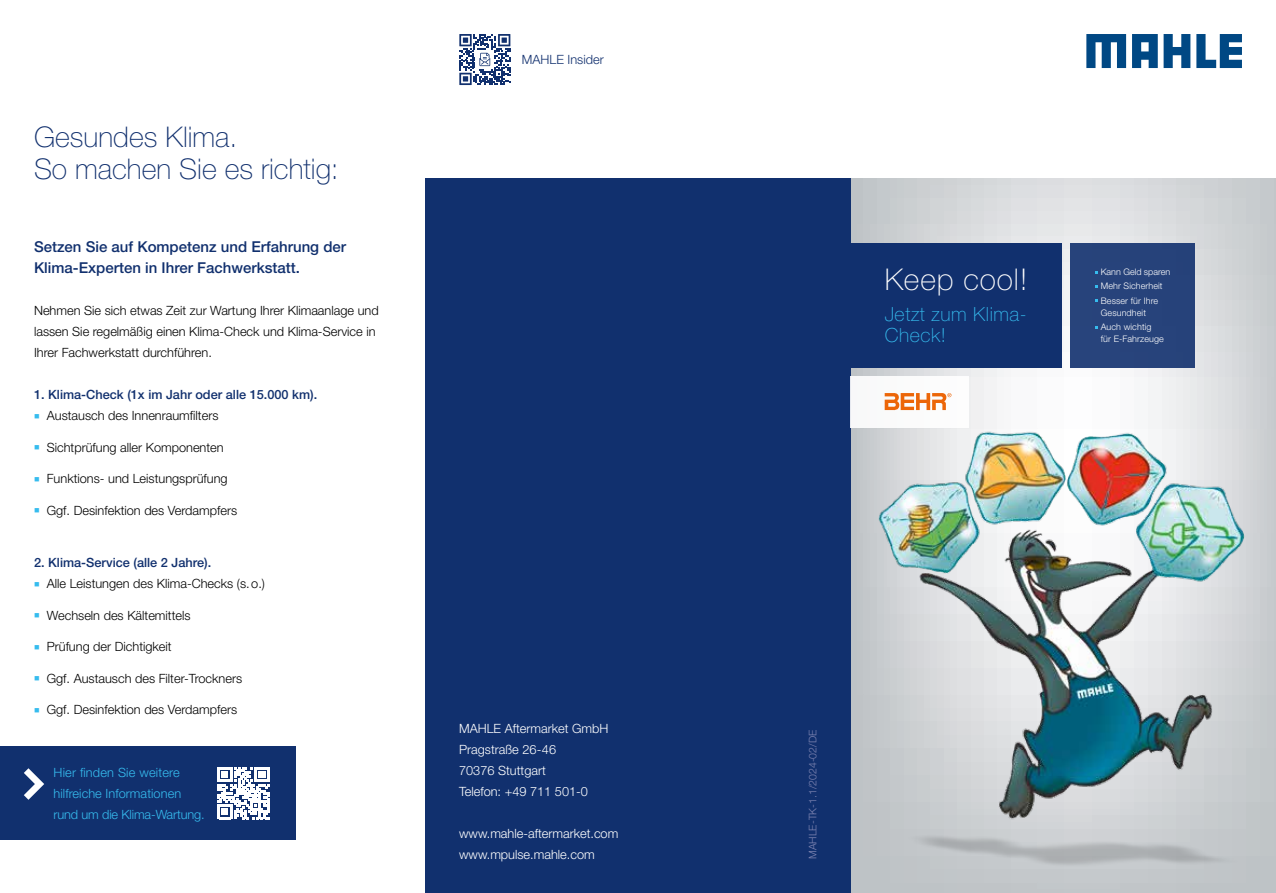
<style>
.page{position:relative;width:1276px;height:893px;background:#fff}
.page>*{position:absolute;margin:0;border:0;box-sizing:border-box;transform-origin:0 0}
.t1{font:100 30px "Helvetica Neue LT Pro";letter-spacing:.03em;color:#fff}
.t2{font:100 28.5px/31.5px "Helvetica Neue LT Std";color:#11306e}
.t3{font:100 19.5px/21px "Helvetica Neue LT Pro";letter-spacing:.03em;color:#36bcee}
.t4{font:500 15px/21px "Helvetica Neue LT Std";color:#11306e}
.t5{font:300 12.75px/21px "Helvetica Neue LT Std";color:#000}
.t6{font:300 12.75px/21px "Helvetica Neue LT Std";color:#fff}
.t7{font:500 12.75px "Helvetica Neue LT Std";color:#11306e}
.t8{font:300 12.75px/21px "Helvetica Neue LT Std";letter-spacing:.005em;color:#36bcee}
.t9{font:300 12.75px "Helvetica Neue LT Std";color:#11306e}
.t10{font:300 10.5px "Helvetica Neue LT Std";color:#7e84b1}
.t11{font:300 9px/14.2px "Helvetica Neue LT Std";letter-spacing:.01em;color:#fff}
.s1{color:#36bcee}
</style>
<div class="page">
<svg style="left:459px;top:34px;width:51px;height:51px"></svg>
<svg style="left:850px;top:179px;width:426px;height:714px;background:#d3d6d9"></svg>
<div style="left:425px;top:179px;width:425px;height:714px;background:#11306e"></div>
<div style="left:0;top:746px;width:295px;height:94px;background:#11306e"></div>
<svg style="left:24px;top:768px;width:20px;height:32px"></svg>
<svg style="left:218px;top:768px;width:51px;height:51px"></svg>
<svg style="left:1086px;top:34px;width:40px;height:34px"></svg>
<svg style="left:1163px;top:34px;width:27px;height:34px"></svg>
<svg style="left:1196px;top:34px;width:46px;height:34px"></svg>
<svg style="left:1132px;top:34px;width:25px;height:34px"></svg>
<img style="left:863px;top:422px;width:393px;height:451px">
<div style="left:850px;top:243px;width:211px;height:125px;background:#11306e"></div>
<div style="left:1070px;top:243px;width:125px;height:125px;background:#27437b"></div>
<div style="left:850px;top:376px;width:119px;height:51px;background:#fff"></div>
<svg style="left:884px;top:393px;width:67px;height:17px"></svg>
<h2 class="t2" style="left:34px;top:121px;width:306px">Gesundes Klima.<br>So machen Sie es richtig:</h2>
<p class="t4" style="left:34px;top:236px;width:314px">Setzen Sie auf Kompetenz und Erfahrung der<br>Klima-Experten in Ihrer Fachwerkstatt.</p>
<p class="t5" style="left:34px;top:300px;width:346px">Nehmen Sie sich etwas Zeit zur Wartung Ihrer Klimaanlage und lassen Sie regelmäßig einen Klima-Check und Klima-Service in<br>Ihrer Fachwerkstatt durchführen.</p>
<p class="t7" style="left:34px;top:387px;width:285px">1. Klima-Check (1x im Jahr oder alle 15.000 km).</p>
<p class="t5" style="left:34px;top:405px;width:186px"><span class="s1">■</span> Austausch des Innenraumfilters</p>
<p class="t5" style="left:34px;top:436px;width:191px"><span class="s1">■</span> Sichtprüfung aller Komponenten</p>
<p class="t5" style="left:34px;top:468px;width:195px"><span class="s1">■</span> Funktions- und Leistungsprüfung</p>
<p class="t5" style="left:34px;top:499px;width:205px"><span class="s1">■</span> Ggf. Desinfektion des Verdampfers</p>
<p class="t7" style="left:34px;top:555px;width:179px">2. Klima-Service (alle 2 Jahre).</p>
<p class="t5" style="left:34px;top:573px;width:232px"><span class="s1">■</span> Alle Leistungen des Klima-Checks (s.o.)</p>
<p class="t5" style="left:34px;top:604px;width:158px"><span class="s1">■</span> Wechseln des Kältemittels</p>
<p class="t5" style="left:34px;top:636px;width:139px"><span class="s1">■</span> Prüfung der Dichtigkeit</p>
<p class="t5" style="left:34px;top:667px;width:210px"><span class="s1">■</span> Ggf. Austausch des Filter-Trockners</p>
<p class="t5" style="left:34px;top:699px;width:205px"><span class="s1">■</span> Ggf. Desinfektion des Verdampfers</p>
<p class="t8" style="left:54px;top:762px;width:152px">Hier finden Sie weitere hilfreiche Informationen rund um die Klima-Wartung.</p>
<p class="t9" style="left:522px;top:52px;width:83px">MAHLE Insider</p>
<p class="t6" style="left:459px;top:718px;width:151px">MAHLE Aftermarket GmbH<br>Pragstraße 26-46<br>70376 Stuttgart<br>Telefon: +49 711 501-0</p>
<p class="t6" style="left:459px;top:823px;width:161px">www.mahle-aftermarket.com www.mpulse.mahle.com</p>
<h1 class="t1" style="left:884px;top:261px;width:144px">Keep cool!</h1>
<h3 class="t3" style="left:884px;top:303px;width:144px">Jetzt zum Klima-<br>Check!</h3>
<p class="t11" style="left:1100px;top:265px;width:71px">Kann Geld sparen<br>Mehr Sicherheit<br>Besser für Ihre</p>
<p class="t11" style="left:1100px;top:305px;width:52px">Gesundheit<br>Auch wichtig</p>
<p class="t11" style="left:1100px;top:331px;width:64px">für E-Fahrzeuge</p>
<p class="t10" style="left:806px;top:859px;width:130px;rotate:-90deg">MAHLE-TK-1.1/2024-02/DE</p>
</div>
